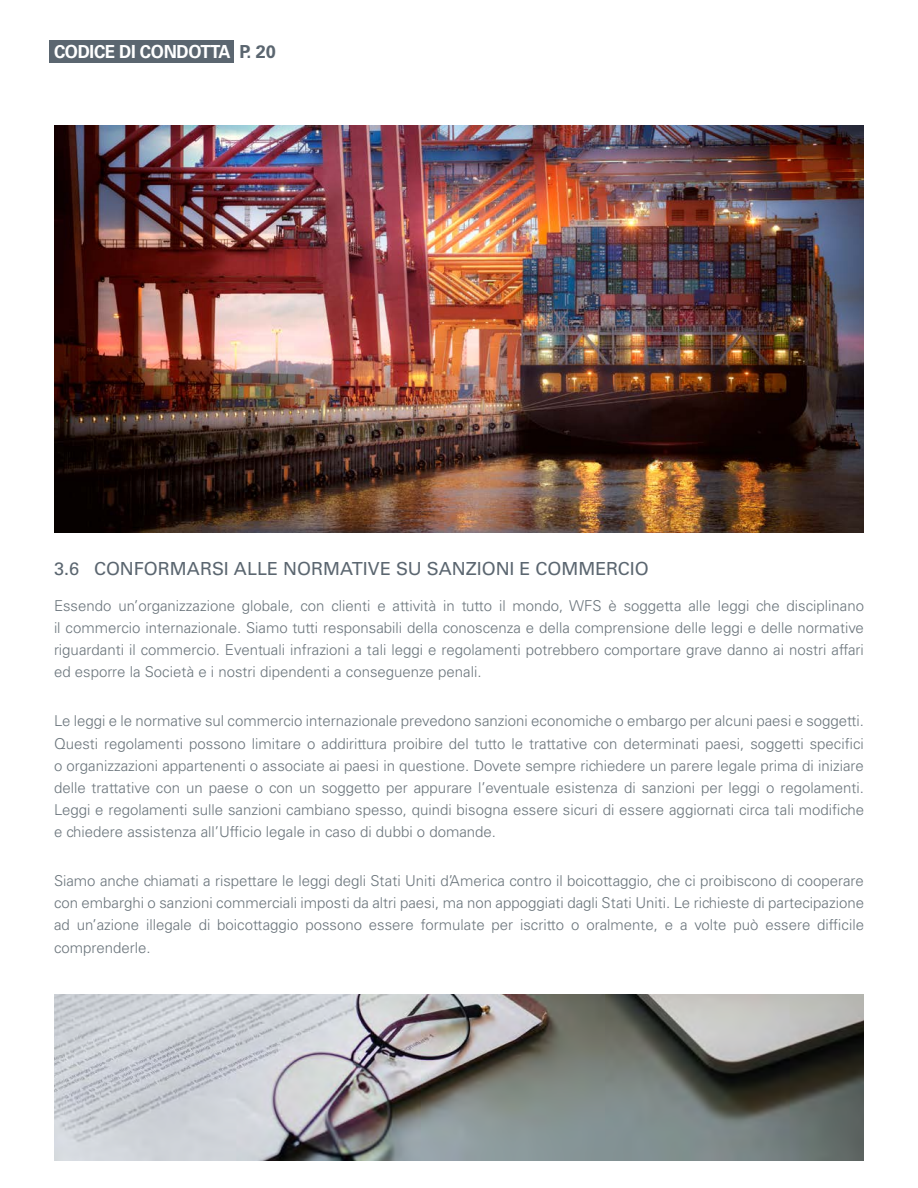
<style>
.page{position:relative;width:918px;height:1188px;background:#fff}
.page>*{position:absolute;margin:0;border:0;box-sizing:border-box;transform-origin:0 0}
.t1{font:18px "Univers LT Std";color:#5b6670}
.t2{font:700 18px "Univers LT Std";letter-spacing:-.02em;color:#fff;scale:.94 1}
.t3{font:300 15px/22.2px "Univers LT Std";color:#6b757c;text-align:justify}
.s1{color:#5b6670}
</style>
<div class="page">
<div style="left:50px;top:41px;width:184px;height:22px;background:#5b6670"></div>
<img style="left:54px;top:125px;width:810px;height:407px">
<img style="left:54px;top:995px;width:810px;height:166px">
<p class="t2" style="left:54px;top:41px;width:238px">CODICE DI CONDOTTA <span class="s1">P. 20</span></p>
<p class="t1" style="left:54px;top:558px;width:596px">3.6 CONFORMARSI ALLE NORMATIVE SU SANZIONI E COMMERCIO</p>
<p class="t3" style="left:54px;top:595px;width:812px">Essendo un’organizzazione globale, con clienti e attività in tutto il mondo, WFS è soggetta alle leggi che disciplinano il commercio internazionale. Siamo tutti responsabili della conoscenza e della comprensione delle leggi e delle normative riguardanti il commercio. Eventuali infrazioni a tali leggi e regolamenti potrebbero comportare grave danno ai nostri affari ed esporre la Società e i nostri dipendenti a conseguenze penali.</p>
<p class="t3" style="left:54px;top:710px;width:812px">Le leggi e le normative sul commercio internazionale prevedono sanzioni economiche o embargo per alcuni paesi e soggetti.<br>Questi regolamenti possono limitare o addirittura proibire del tutto le trattative con determinati paesi, soggetti specifici o organizzazioni appartenenti o associate ai paesi in questione. Dovete sempre richiedere un parere legale prima di iniziare delle trattative con un paese o con un soggetto per appurare l’eventuale esistenza di sanzioni per leggi o regolamenti.<br>Leggi e regolamenti sulle sanzioni cambiano spesso, quindi bisogna essere sicuri di essere aggiornati circa tali modifiche e chiedere assistenza all’Ufficio legale in caso di dubbi o domande.</p>
<p class="t3" style="left:54px;top:870px;width:812px">Siamo anche chiamati a rispettare le leggi degli Stati Uniti d’America contro il boicottaggio, che ci proibiscono di cooperare con embarghi o sanzioni commerciali imposti da altri paesi, ma non appoggiati dagli Stati Uniti. Le richieste di partecipazione ad un’azione illegale di boicottaggio possono essere formulate per iscritto o oralmente, e a volte può essere difficile comprenderle.</p>
</div>
